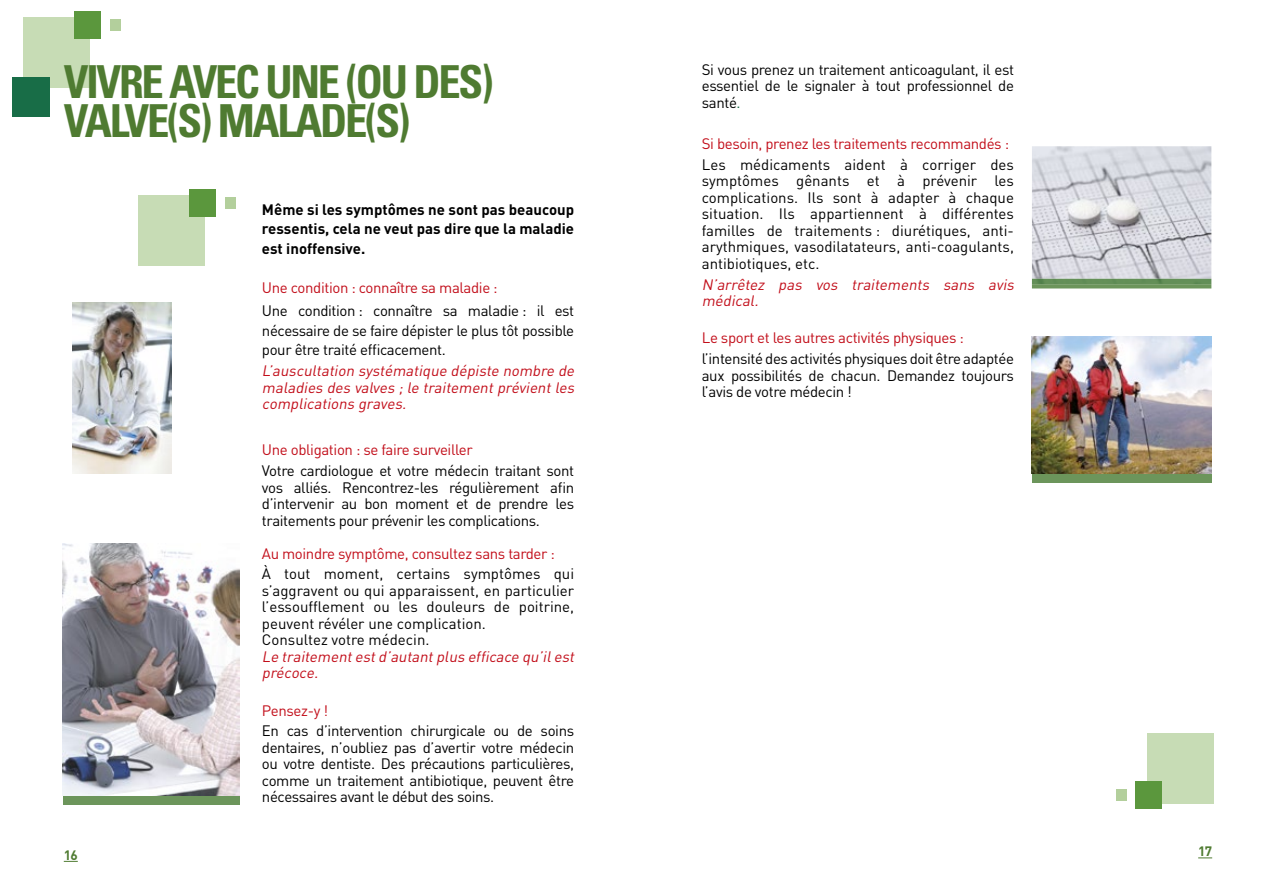
<style>
.page{position:relative;width:1276px;height:893px;background:#fff}
.page>*{position:absolute;margin:0;border:0;box-sizing:border-box;transform-origin:0 0}
.t1{font:700 condensed 45.45px/39px "Univers LT Std";letter-spacing:-.05em;color:#4f7b31}
.t2{font:15px/16.5px "DIN";letter-spacing:-.025em;color:#000;text-align:justify}
.t3{font:italic 15px/16.5px "DIN";color:#c20e1a}
.t4{font:15px "DIN";letter-spacing:-.025em;color:#c20e1a}
.t5{font:15px/16.5px "DIN";color:#000}
.t6{font:700 15px/19.5px "DIN";color:#000;text-align:justify}
.t7{font:700 13.5px "DIN";color:#4f7b31}
.s1{color:#186d47}
</style>
<div class="page">
<svg style="left:64px;top:861px;width:14px;height:1px"></svg>
<svg style="left:1198px;top:857px;width:14px;height:1px"></svg>
<div style="left:23px;top:18px;width:66px;height:70px;background:#c7dcb5"></div>
<div style="left:75px;top:11px;width:26px;height:28px;background:#5b973d"></div>
<div style="left:110px;top:20px;width:11px;height:11px;background:#b3cf9c"></div>
<div style="left:13px;top:77px;width:37px;height:40px;background:#186d47"></div>
<div style="left:138px;top:195px;width:66px;height:70px;background:#c7dcb5"></div>
<div style="left:190px;top:189px;width:26px;height:28px;background:#5b973d"></div>
<div style="left:225px;top:197px;width:11px;height:12px;background:#b3cf9c"></div>
<div style="left:1032px;top:473px;width:179px;height:9px;background:#6c955b"></div>
<img style="left:1032px;top:337px;width:179px;height:136px">
<div style="left:63px;top:795px;width:176px;height:9px;background:#6c955b"></div>
<img style="left:63px;top:543px;width:176px;height:253px">
<img style="left:1032px;top:146px;width:179px;height:133px">
<svg style="left:1032px;top:284px;width:179px;height:4px"></svg>
<img style="left:1032px;top:279px;width:179px;height:5px">
<img style="left:73px;top:302px;width:99px;height:171px">
<div style="left:1147px;top:733px;width:66px;height:70px;background:#c7dcb5"></div>
<div style="left:1135px;top:782px;width:26px;height:27px;background:#5b973d"></div>
<div style="left:1115px;top:790px;width:11px;height:11px;background:#b3cf9c"></div>
<h1 class="t1" style="left:64px;top:62px;width:431px">VIVRE AVEC UNE (OU DES)<br>VALVE(S) MALADE(S)</h1>
<p class="t6" style="left:262px;top:199px;width:314px">Même si les symptômes ne sont pas beaucoup ressentis, cela ne veut pas dire que la maladie est inoffensive.</p>
<p class="t4" style="left:262px;top:278px;width:237px">Une condition : connaître sa maladie :</p>
<p class="t2" style="left:262px;top:301px;width:314px;line-height:19.5px">Une condition : connaître sa maladie : il est nécessaire de se faire dépister le plus tôt possible pour être traité efficacement.</p>
<p class="t3" style="left:262px;top:362px;width:317px;text-align:justify">L’auscultation systématique dépiste nombre de maladies des valves ;le traitementprévientles complications graves.</p>
<p class="t4" style="left:262px;top:440px;width:212px">Une obligation : se faire surveiller</p>
<p class="t2" style="left:262px;top:462px;width:314px">Votre cardiologue et votre médecin traitant sont vos alliés. Rencontrez-les régulièrement afin d’intervenir au bon moment et de prendre les traitements pour prévenir les complications.</p>
<p class="t4" style="left:262px;top:544px;width:294px">Au moindre symptôme, consultez sans tarder :</p>
<p class="t5" style="left:262px;top:565px;width:314px">À tout moment, certains symptômes qui s’aggravent ou qui apparaissent, en particulier l’essoufflement ou les douleurs de poitrine, peuvent révéler une complication.<br>Consultez votre médecin.</p>
<p class="t3" style="left:262px;top:648px;width:317px">Le traitementestd’autantplus efficace qu’ilest précoce.</p>
<p class="t4" style="left:262px;top:701px;width:68px">Pensez-y !</p>
<p class="t2" style="left:262px;top:722px;width:314px">En cas d’intervention chirurgicale ou de soins dentaires, n’oubliez pas d’avertir votre médecin ou votre dentiste. Des précautions particulières, comme un traitement antibiotique, peuvent être nécessaires avant le début des soins.</p>
<p class="t2" style="left:702px;top:61px;width:314px">Si vous prenez un traitement anticoagulant, il est essentiel de le signaler à tout professionnel de santé<span class="s1">.</span></p>
<p class="t4" style="left:702px;top:134px;width:309px">Si besoin, prenez les traitements recommandés :</p>
<p class="t2" style="left:702px;top:156px;width:314px">Les médicaments aident à corriger des symptômes gênants et à prévenir les complications. Ils sont à adapter à chaque situation. Ils appartiennent à différentes familles de traitements : diurétiques, anti&shy;arythmiques, vasodilatateurs, anti-coagulants, antibiotiques, etc.</p>
<p class="t3" style="left:702px;top:276px;width:317px">N’arrêtez pas vos traitements sans avis médical.</p>
<p class="t4" style="left:702px;top:328px;width:264px">Le sport et les autres activités physiques :</p>
<p class="t2" style="left:702px;top:350px;width:314px">l’intensité des activités physiques doit être adaptée aux possibilités de chacun. Demandez toujours l’avis de votre médecin !</p>
<p class="t7" style="left:64px;top:846px;width:15px">16</p>
<p class="t7" style="left:1198px;top:842px;width:15px">17</p>
</div>
